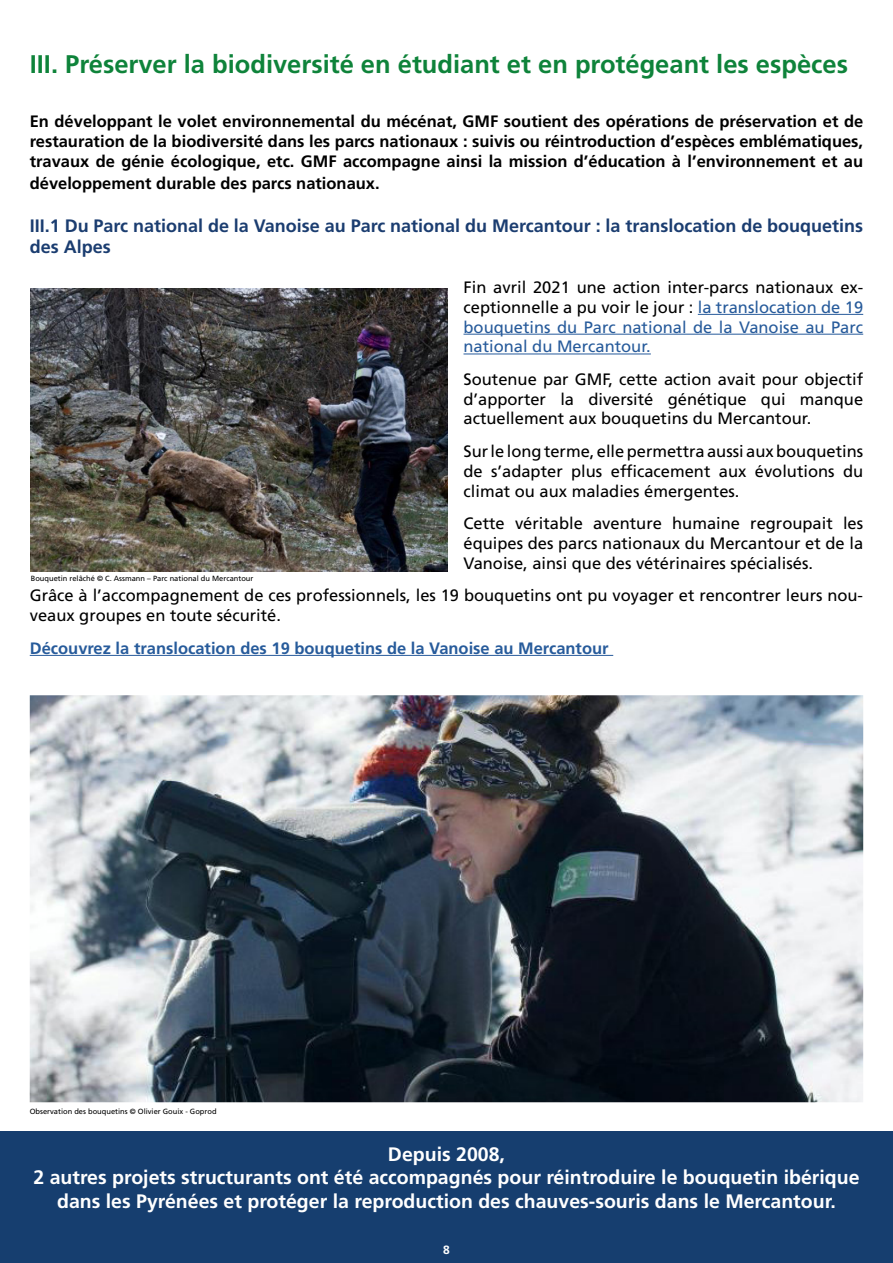
<style>
.page{position:relative;width:893px;height:1263px;background:#fff}
.page>*{position:absolute;margin:0;border:0;box-sizing:border-box;transform-origin:0 0}
.t1{font:700 25.5px "Frutiger LT Std";color:#0e833a}
.t2{font:700 19.5px/23.4px "Frutiger LT Std";color:#fff;text-align:center}
.t3{font:700 18px/21.6px "Frutiger LT Std";color:#1b3d70}
.t4{font:16.5px/19.8px "Frutiger LT Std";color:#000;text-align:justify}
.t5{font:700 16.5px/19.8px "Frutiger LT Std";color:#000;text-align:justify}
.t6{font:16.5px/19.8px "Frutiger LT Std";color:#275b9b;text-align:justify}
.t7{font:700 16.5px "Frutiger LT Std";color:#275b9b}
.t8{font:700 12px "Frutiger LT Std";color:#fff}
.t9{font:7.5px "Frutiger LT Std";color:#000}
.s1{color:#000}
</style>
<div class="page">
<div style="left:0;top:1131px;width:893px;height:132px;background:#163e6f"></div>
<img style="left:30px;top:695px;width:833px;height:407px">
<img style="left:30px;top:288px;width:417px;height:283px">
<hr style="left:698px;top:314px;width:165px;height:1px;background:#275b9b">
<hr style="left:463px;top:334px;width:400px;height:1px;background:#275b9b">
<hr style="left:463px;top:354px;width:188px;height:1px;background:#275b9b">
<hr style="left:30px;top:655px;width:583px;height:1px;background:#275b9b">
<h1 class="t1" style="left:30px;top:49px;width:820px">III. Préserver la biodiversité en étudiant et en protégeant les espèces</h1>
<p class="t5" style="left:30px;top:112px;width:835px">En développant le volet environnemental du mécénat, GMF soutient des opérations de préservation et de restauration de la biodiversité dans les parcs nationaux : suivis ou réintroduction d’espèces emblématiques, travaux de génie écologique, etc. GMF accompagne ainsi la mission d’éducation à l’environnement et au</p>
<p class="t5" style="left:30px;top:173px;width:351px">développement durable des parcs nationaux.</p>
<p class="t3" style="left:30px;top:215px;width:835px">III.1 Du Parc national de la Vanoise au Parc national du Mercantour : la translocation de bouquetins des Alpes</p>
<p class="t6" style="left:463px;top:277px;width:401px"><span class="s1">Fin avril 2021 une action inter-parcs nationaux ex&shy;ceptionnelle a pu voir le jour :</span> la translocation de 19 bouquetins du Parc national de la Vanoise au Parc national du Mercantour.</p>
<p class="t4" style="left:463px;top:369px;width:401px">Soutenue par GMF, cette action avait pour objectif d’apporter la diversité génétique qui manque actuellement aux bouquetins du Mercantour.</p>
<p class="t4" style="left:463px;top:441px;width:401px">Sur le long terme, elle permettra aussi aux bouquetins de s’adapter plus efficacement aux évolutions du climat ou aux maladies émergentes.</p>
<p class="t4" style="left:463px;top:514px;width:401px">Cette véritable aventure humaine regroupait les équipes des parcs nationaux du Mercantour et de la Vanoise, ainsi que des vétérinaires spécialisés.</p>
<p class="t4" style="left:30px;top:586px;width:835px">Grâce à l’accompagnement de ces professionnels, les 19 bouquetins ont pu voyager et rencontrer leurs nou&shy;veaux groupes en toute sécurité.</p>
<p class="t7" style="left:30px;top:638px;width:580px">Découvrez la translocation des 19 bouquetins de la Vanoise au Mercantour</p>
<p class="t9" style="left:31px;top:574px;width:224px">Bouquetin relâché © C. Assmann – Parc national du Mercantour</p>
<p class="t9" style="left:30px;top:1107px;width:188px">Observation des bouquetins © Olivier Gouix - Goprod</p>
<p class="t2" style="left:33px;top:1142px;width:828px">Depuis 2008,<br>2 autres projets structurants ont été accompagnés pour réintroduire le bouquetin ibérique dans les Pyrénées et protéger la reproduction des chauves-souris dans le Mercantour.</p>
<p class="t8" style="left:443px;top:1243px;width:8px">8</p>
</div>
